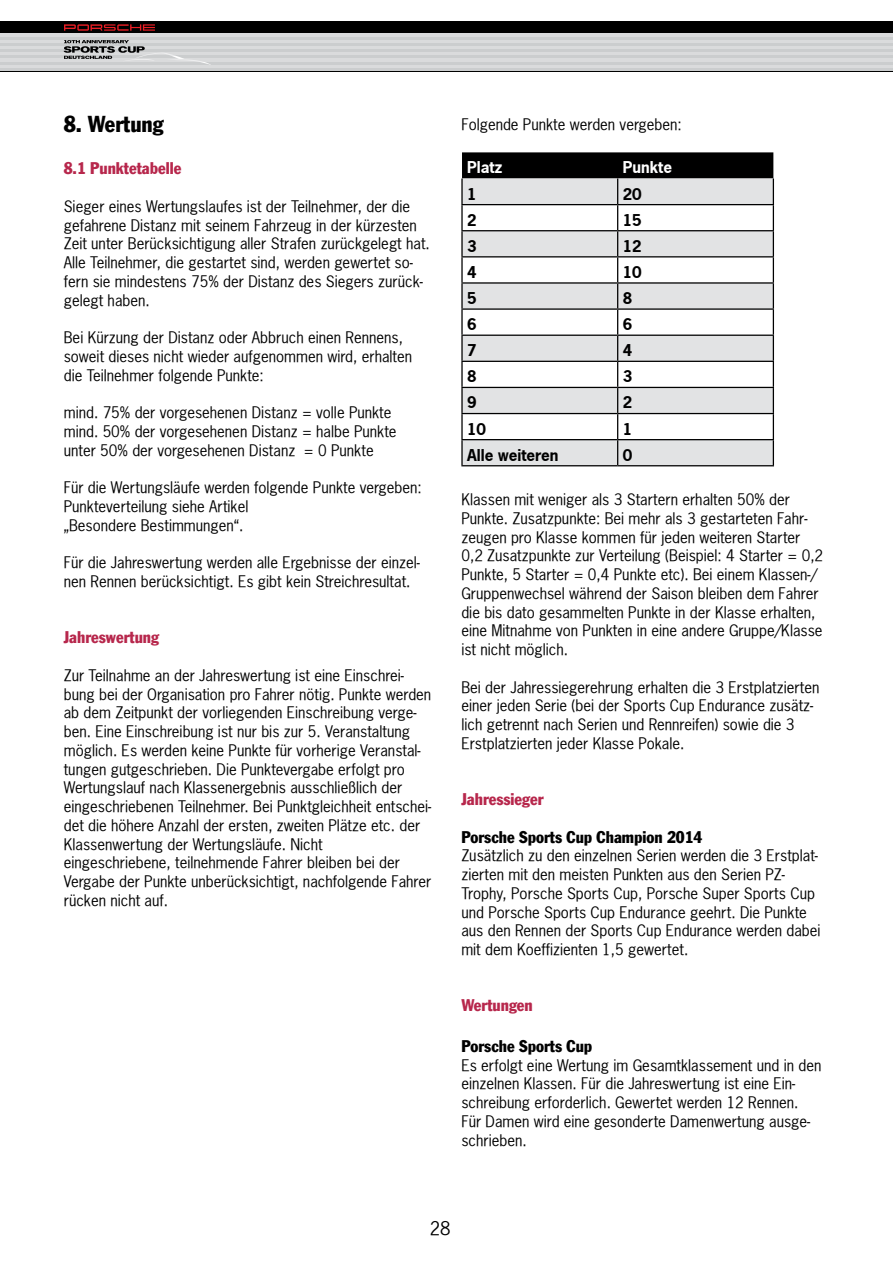
<style>
.page{position:relative;width:893px;height:1263px;background:#fff}
.page>*{position:absolute;margin:0;border:0;box-sizing:border-box;transform-origin:0 0}
.t1{font:condensed 22.5px "Porsche Franklin Gothic";color:#000}
.t2{font:18px "Porsche News Gothic";color:#000}
.t3{font:condensed 16.5px "Porsche Franklin Gothic";color:#b7274c}
.t4{font:condensed 16.5px "Porsche Franklin Gothic";color:#000}
.t5{font:700 15.3px "Porsche News Gothic";color:#000}
.t6{font:700 15.3px "Porsche News Gothic";color:#fff}
.t7{font:15px/18.8px "Porsche News Gothic";color:#000}
</style>
<div class="page">
<hr style="left:461px;top:204px;width:157px;height:1px;background:#000">
<hr style="left:461px;top:230px;width:157px;height:1px;background:#000">
<hr style="left:461px;top:256px;width:157px;height:1px;background:#000">
<hr style="left:461px;top:282px;width:157px;height:2px;background:#000">
<hr style="left:461px;top:308px;width:157px;height:2px;background:#000">
<hr style="left:461px;top:335px;width:157px;height:1px;background:#000">
<hr style="left:461px;top:361px;width:157px;height:1px;background:#000">
<hr style="left:461px;top:387px;width:157px;height:1px;background:#000">
<hr style="left:461px;top:413px;width:157px;height:1px;background:#000">
<hr style="left:461px;top:439px;width:157px;height:1px;background:#000">
<hr style="left:461px;top:178px;width:2px;height:26px;background:#000">
<hr style="left:461px;top:205px;width:2px;height:25px;background:#000">
<hr style="left:461px;top:231px;width:2px;height:25px;background:#000">
<hr style="left:461px;top:257px;width:2px;height:25px;background:#000">
<hr style="left:461px;top:284px;width:2px;height:24px;background:#000">
<hr style="left:461px;top:310px;width:2px;height:25px;background:#000">
<hr style="left:461px;top:336px;width:2px;height:25px;background:#000">
<hr style="left:461px;top:362px;width:2px;height:25px;background:#000">
<hr style="left:461px;top:388px;width:2px;height:25px;background:#000">
<hr style="left:461px;top:414px;width:2px;height:25px;background:#000">
<hr style="left:461px;top:440px;width:2px;height:25px;background:#000">
<svg style="left:462px;top:152px;width:312px;height:313px"></svg>
<hr style="left:461px;top:465px;width:157px;height:1px;background:#000">
<hr style="left:618px;top:465px;width:156px;height:1px;background:#000">
<div style="left:0;top:21px;width:893px;height:13px;background:#000"></div>
<svg style="left:64px;top:24px;width:91px;height:7px"></svg>
<hr style="left:0;top:34px;width:893px;height:3px;background:#dadbdc">
<hr style="left:0;top:37px;width:893px;height:3px;background:#cbcdce">
<hr style="left:0;top:40px;width:893px;height:3px;background:#dadbdc">
<hr style="left:0;top:43px;width:893px;height:3px;background:#cbcdce">
<hr style="left:0;top:46px;width:893px;height:3px;background:#dadbdc">
<svg style="left:0;top:49px;width:893px;height:4px;fill:#cbcdce"></svg>
<hr style="left:0;top:53px;width:893px;height:3px;background:#dadbdc">
<hr style="left:0;top:56px;width:893px;height:3px;background:#cbcdce">
<hr style="left:0;top:59px;width:893px;height:3px;background:#dadbdc">
<hr style="left:0;top:62px;width:893px;height:3px;background:#cbcdce">
<hr style="left:0;top:65px;width:893px;height:3px;background:#dadbdc">
<hr style="left:0;top:68px;width:893px;height:3px;background:#cbcdce">
<hr style="left:0;top:71px;width:893px;height:1px;background:#000">
<svg style="left:64px;top:40px;width:147px;height:25px"></svg>
<h1 class="t1" style="left:64px;top:110px;width:101px">8. Wertung</h1>
<p class="t3" style="left:64px;top:159px;width:119px">8.1 Punktetabelle</p>
<p class="t7" style="left:64px;top:197px;width:368px">Sieger eines Wertungslaufes ist der Teilnehmer, der die gefahrene Distanz mit seinem Fahrzeug in der kürzesten Zeit unter Berücksichtigung aller Strafen zurückgelegt hat.<br>Alle Teilnehmer, die gestartet sind, werden gewertet so&shy;fern sie mindestens 75% der Distanz des Siegers zurück&shy;gelegt haben.</p>
<p class="t7" style="left:64px;top:328px;width:350px">Bei Kürzung der Distanz oder Abbruch einen Rennens, soweit dieses nicht wieder aufgenommen wird, erhalten die Teilnehmer folgende Punkte:</p>
<p class="t7" style="left:64px;top:403px;width:334px">mind. 75% der vorgesehenen Distanz = volle Punkte mind. 50% der vorgesehenen Distanz = halbe Punkte unter 50% der vorgesehenen Distanz = 0 Punkte</p>
<p class="t7" style="left:64px;top:478px;width:360px">Für die Wertungsläufe werden folgende Punkte vergeben:<br>Punkteverteilung siehe Artikel<br>„Besondere Bestimmungen“.</p>
<p class="t7" style="left:64px;top:553px;width:358px">Für die Jahreswertung werden alle Ergebnisse der einzel&shy;nen Rennen berücksichtigt. Es gibt kein Streichresultat.</p>
<p class="t3" style="left:64px;top:627px;width:97px">Jahreswertung</p>
<p class="t7" style="left:64px;top:666px;width:369px">Zur Teilnahme an der Jahreswertung ist eine Einschrei&shy;bung bei der Organisation pro Fahrer nötig. Punkte werden ab dem Zeitpunkt der vorliegenden Einschreibung verge&shy;ben. Eine Einschreibung ist nur bis zur 5. Veranstaltung möglich. Es werden keine Punkte für vorherige Veranstal&shy;tungen gutgeschrieben. Die Punktevergabe erfolgt pro Wertungslauf nach Klassenergebnis ausschließlich der eingeschriebenen Teilnehmer. Bei Punktgleichheit entschei&shy;det die höhere Anzahl der ersten, zweiten Plätze etc. der Klassenwertung der Wertungsläufe. Nicht eingeschriebene, teilnehmende Fahrer bleiben bei der Vergabe der Punkte unberücksichtigt, nachfolgende Fahrer rücken nicht auf.</p>
<p class="t7" style="left:461px;top:115px;width:222px">Folgende Punkte werden vergeben:</p>
<p class="t6" style="left:467px;top:157px;width:37px">Platz</p>
<p class="t6" style="left:623px;top:157px;width:51px">Punkte</p>
<p class="t5" style="left:467px;top:184px;width:11px">1</p>
<p class="t5" style="left:623px;top:184px;width:21px">20</p>
<p class="t5" style="left:467px;top:210px;width:11px">2</p>
<p class="t5" style="left:623px;top:210px;width:21px">15</p>
<p class="t5" style="left:467px;top:236px;width:11px">3</p>
<p class="t5" style="left:623px;top:236px;width:21px">12</p>
<p class="t5" style="left:467px;top:262px;width:11px">4</p>
<p class="t5" style="left:623px;top:262px;width:21px">10</p>
<p class="t5" style="left:467px;top:288px;width:11px">5</p>
<p class="t5" style="left:623px;top:288px;width:11px">8</p>
<p class="t5" style="left:467px;top:314px;width:11px">6</p>
<p class="t5" style="left:623px;top:314px;width:11px">6</p>
<p class="t5" style="left:467px;top:340px;width:11px">7</p>
<p class="t5" style="left:623px;top:340px;width:11px">4</p>
<p class="t5" style="left:467px;top:366px;width:11px">8</p>
<p class="t5" style="left:623px;top:366px;width:11px">3</p>
<p class="t5" style="left:467px;top:393px;width:11px">9</p>
<p class="t5" style="left:623px;top:393px;width:11px">2</p>
<p class="t5" style="left:467px;top:419px;width:21px">10</p>
<p class="t5" style="left:623px;top:419px;width:11px">1</p>
<p class="t5" style="left:467px;top:445px;width:93px">Alle weiteren</p>
<p class="t5" style="left:623px;top:445px;width:11px">0</p>
<p class="t7" style="left:461px;top:490px;width:363px">Klassen mit weniger als 3 Startern erhalten 50% der Punkte. Zusatzpunkte: Bei mehr als 3 gestarteten Fahr&shy;zeugen pro Klasse kommen für jeden weiteren Starter 0,2 Zusatzpunkte zur Verteilung (Beispiel: 4 Starter = 0,2<br>Punkte, 5 Starter = 0,4 Punkte etc). Bei einem Klassen-/ Gruppenwechsel während der Saison bleiben dem Fahrer die bis dato gesammelten Punkte in der Klasse erhalten, eine Mitnahme von Punkten in eine andere Gruppe/Klasse ist nicht möglich.</p>
<p class="t7" style="left:461px;top:677px;width:360px">Bei der Jahressiegerehrung erhalten die 3 Erstplatzierten einer jeden Serie (bei der Sports Cup Endurance zusätz&shy;lich getrennt nach Serien und Rennreifen) sowie die 3<br>Erstplatzierten jeder Klasse Pokale.</p>
<p class="t3" style="left:461px;top:789px;width:84px">Jahressieger</p>
<p class="t4" style="left:461px;top:827px;width:243px">Porsche Sports Cup Champion 2014</p>
<p class="t7" style="left:461px;top:846px;width:361px">Zusätzlich zu den einzelnen Serien werden die 3 Erstplat&shy;zierten mit den meisten Punkten aus den Serien PZ-Trophy, Porsche Sports Cup, Porsche Super Sports Cup und Porsche Sports Cup Endurance geehrt. Die Punkte aus den Rennen der Sports Cup Endurance werden dabei mit dem Koeffizienten 1,5 gewertet.</p>
<p class="t3" style="left:461px;top:995px;width:73px">Wertungen</p>
<p class="t4" style="left:461px;top:1036px;width:132px">Porsche Sports Cup</p>
<p class="t7" style="left:461px;top:1055px;width:361px">Es erfolgt eine Wertung im Gesamtklassement und in den einzelnen Klassen. Für die Jahreswertung ist eine Ein&shy;schreibung erforderlich. Gewertet werden 12 Rennen.<br>Für Damen wird eine gesonderte Damenwertung ausge&shy;schrieben.</p>
<p class="t2" style="left:430px;top:1216px;width:22px">28</p>
</div>
